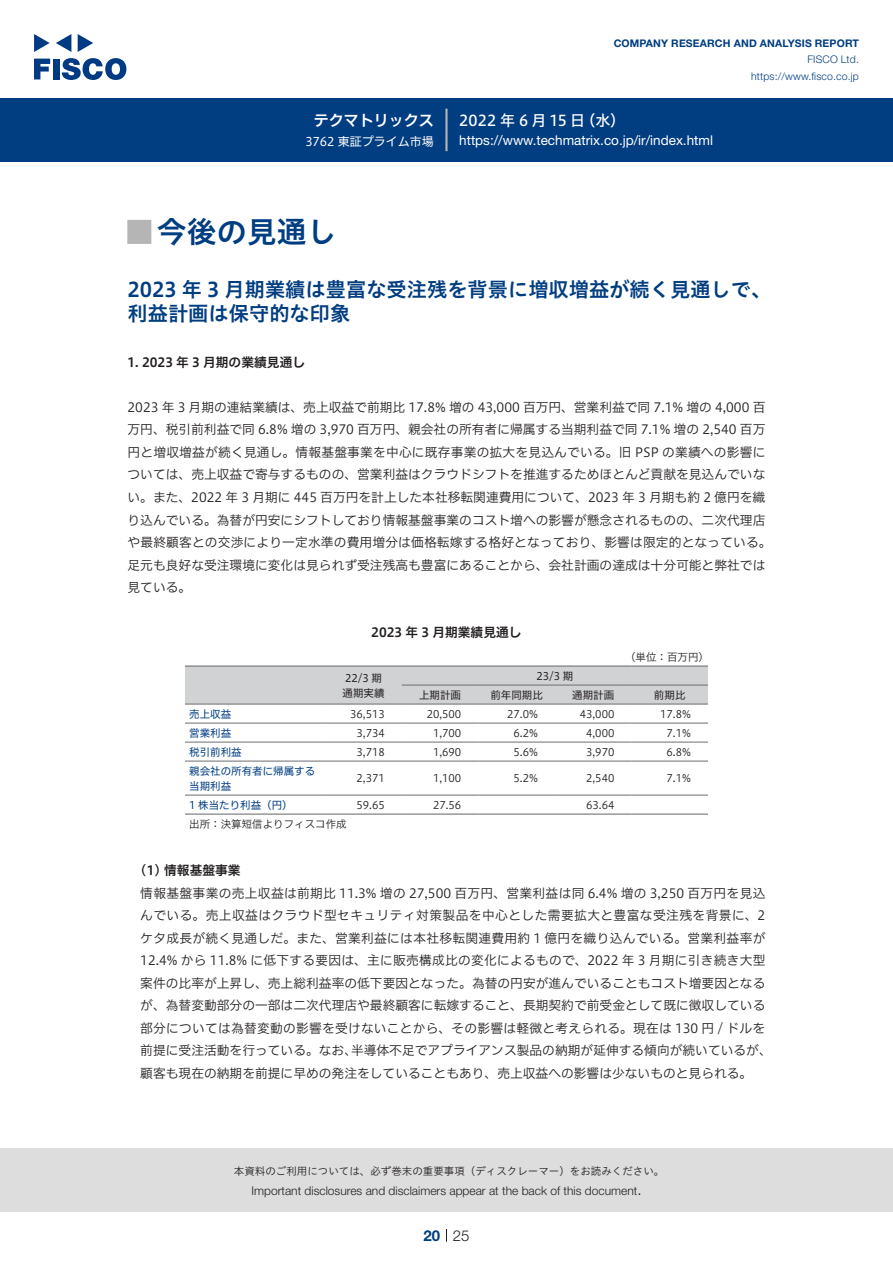
<style>
.page{position:relative;width:893px;height:1263px;background:#fff}
.page>*{position:absolute;margin:0;border:0;box-sizing:border-box;transform-origin:0 0}
.t1{font:30px "Hiragino UD Sans Std N W6";color:#003d81}
.t2{font:24px "Hiragino UD Sans Std N W6";color:#b5b5b6}
.t3{font:20.25px/24px "Hiragino UD Sans Std W6";color:#003d81}
.t4{font:15px "Hiragino UD Sans F Std N W5";letter-spacing:.005em;color:#fff}
.t5{font:15px "Hiragino UD Sans F Std N W6";color:#fff}
.t6{font:300 15px "Helvetica Neue LT Std";color:#231f20}
.t7{font:700 15px "Helvetica Neue LT Std";color:#003d81}
.t8{font:13.5px "Helvetica Neue LT Std";color:#fff}
.t9{font:12.75px/22.5px "Hiragino UD Sans F Std N W3";color:#231f20}
.t10{font:12.75px "Hiragino UD Sans F Std N W3";letter-spacing:.02em;color:#231f20}
.t11{font:12.75px "Hiragino UD Sans F Std N W3";letter-spacing:.025em;color:#231f20}
.t12{font:12.75px "Hiragino UD Sans F Std N W3";letter-spacing:.03em;color:#231f20}
.t13{font:12.75px "Hiragino UD Sans F Std N W6";color:#231f20}
.t14{font:300 12px "Helvetica Neue LT Std";color:#231f20}
.t15{font:12px "Hiragino UD Sans F Std N W4";color:#fff}
.t16{font:10.5px "Hiragino UD Sans F Std N W3";color:#231f20}
.t17{font:10.5px "Hiragino UD Sans Std W3";color:#231f20}
.t18{font:10.5px/19px "Hiragino UD Sans F Std N W4";color:#003d81}
.t19{font:700 10.5px "Helvetica Neue LT Std";letter-spacing:.015em;color:#003d81}
.t20{font:300 10.5px/16.5px "Helvetica Neue LT Std";letter-spacing:.015em;color:#003d81;text-align:right}
.t21{font:10.5px/15px "Hiragino UD Sans F Std N W4";color:#231f20}
</style>
<div class="page">
<div style="left:0;top:1148px;width:893px;height:64px;background:#ddd"></div>
<svg style="left:34px;top:59px;width:16px;height:20px"></svg>
<div style="left:53px;top:59px;width:6px;height:20px;background:#003a83"></div>
<svg style="left:62px;top:58px;width:64px;height:22px"></svg>
<svg style="left:34px;top:34px;width:16px;height:18px"></svg>
<svg style="left:78px;top:34px;width:15px;height:18px"></svg>
<svg style="left:56px;top:34px;width:15px;height:18px"></svg>
<div style="left:0;top:98px;width:893px;height:64px;background:#003d81"></div>
<hr style="left:445px;top:109px;width:3px;height:42px;background:#b5b5b6">
<svg style="left:446px;top:1229px;width:1px;height:13px"></svg>
<div style="left:185px;top:667px;width:523px;height:37px;background:#d1d2d4"></div>
<hr style="left:402px;top:685px;width:76px;height:1px;background:#6c6d70">
<hr style="left:478px;top:685px;width:77px;height:1px;background:#6c6d70">
<hr style="left:555px;top:685px;width:76px;height:1px;background:#6c6d70">
<hr style="left:631px;top:685px;width:77px;height:1px;background:#6c6d70">
<hr style="left:185px;top:704px;width:140px;height:1px;background:#6c6d70">
<hr style="left:325px;top:704px;width:77px;height:1px;background:#6c6d70">
<hr style="left:402px;top:704px;width:76px;height:1px;background:#6c6d70">
<hr style="left:478px;top:704px;width:77px;height:1px;background:#6c6d70">
<hr style="left:555px;top:704px;width:76px;height:1px;background:#6c6d70">
<hr style="left:631px;top:704px;width:77px;height:1px;background:#6c6d70">
<hr style="left:185px;top:723px;width:140px;height:1px;background:#6c6d70">
<hr style="left:325px;top:723px;width:77px;height:1px;background:#6c6d70">
<hr style="left:402px;top:723px;width:76px;height:1px;background:#6c6d70">
<hr style="left:478px;top:723px;width:77px;height:1px;background:#6c6d70">
<hr style="left:555px;top:723px;width:76px;height:1px;background:#6c6d70">
<hr style="left:631px;top:723px;width:77px;height:1px;background:#6c6d70">
<hr style="left:185px;top:742px;width:140px;height:1px;background:#6c6d70">
<hr style="left:325px;top:742px;width:77px;height:1px;background:#6c6d70">
<hr style="left:402px;top:742px;width:76px;height:1px;background:#6c6d70">
<hr style="left:478px;top:742px;width:77px;height:1px;background:#6c6d70">
<hr style="left:555px;top:742px;width:76px;height:1px;background:#6c6d70">
<hr style="left:631px;top:742px;width:77px;height:1px;background:#6c6d70">
<hr style="left:185px;top:761px;width:140px;height:1px;background:#6c6d70">
<hr style="left:325px;top:761px;width:77px;height:1px;background:#6c6d70">
<hr style="left:402px;top:761px;width:76px;height:1px;background:#6c6d70">
<hr style="left:478px;top:761px;width:77px;height:1px;background:#6c6d70">
<hr style="left:555px;top:761px;width:76px;height:1px;background:#6c6d70">
<hr style="left:631px;top:761px;width:77px;height:1px;background:#6c6d70">
<hr style="left:185px;top:795px;width:140px;height:1px;background:#6c6d70">
<hr style="left:325px;top:795px;width:77px;height:1px;background:#6c6d70">
<hr style="left:402px;top:795px;width:76px;height:1px;background:#6c6d70">
<hr style="left:478px;top:795px;width:77px;height:1px;background:#6c6d70">
<hr style="left:555px;top:795px;width:76px;height:1px;background:#6c6d70">
<hr style="left:631px;top:795px;width:77px;height:1px;background:#6c6d70">
<hr style="left:185px;top:665px;width:140px;height:2px;background:#6c6d70">
<hr style="left:325px;top:665px;width:77px;height:2px;background:#6c6d70">
<hr style="left:402px;top:665px;width:76px;height:2px;background:#6c6d70">
<hr style="left:478px;top:665px;width:77px;height:2px;background:#6c6d70">
<hr style="left:555px;top:665px;width:76px;height:2px;background:#6c6d70">
<hr style="left:631px;top:665px;width:77px;height:2px;background:#6c6d70">
<hr style="left:185px;top:813px;width:140px;height:2px;background:#6c6d70">
<hr style="left:325px;top:813px;width:77px;height:2px;background:#6c6d70">
<hr style="left:402px;top:813px;width:76px;height:2px;background:#6c6d70">
<hr style="left:478px;top:813px;width:77px;height:2px;background:#6c6d70">
<hr style="left:555px;top:813px;width:76px;height:2px;background:#6c6d70">
<hr style="left:631px;top:813px;width:77px;height:2px;background:#6c6d70">
<p class="t5" style="left:314px;top:109px;width:122px">テクマトリックス</p>
<p class="t15" style="left:305px;top:132px;width:130px">3762 東証プライム市場</p>
<p class="t19" style="left:614px;top:37px;width:247px">COMPANY RESEARCH AND ANALYSIS REPORT</p>
<p class="t20" style="left:751px;top:51px;width:109px">FISCO Ltd. https://www.fisco.co j p.</p>
<p class="t4" style="left:580px;top:109px;width:46px">（水(</p>
<p class="t4" style="left:459px;top:109px;width:127px">2022 年 6 月 15 日</p>
<p class="t8" style="left:459px;top:132px;width:255px">https://www.techmatrix.co j p. /i r/ index.html</p>
<h1 class="t1" style="left:157px;top:209px;width:181px">今後の見通し</h1>
<h2 class="t2" style="left:128px;top:213px;width:25px">█</h2>
<h3 class="t3" style="left:128px;top:276px;width:645px">2023 年 3 月期業績は豊富な受注残を背景に増収増益が続く見通しで、利益計画は保守的な印象</h3>
<p class="t13" style="left:128px;top:352px;width:179px">1. 2023 年 3 月期の業績見通し</p>
<p class="t9" style="left:128px;top:395px;width:646px">2023 年 3 月期の連結業績は、売上収益で前期比 17.8% 増の 43,000 百万円、営業利益で同 7.1% 増の 4,000 百万円、税引前利益で同 6.8% 増の 3,970 百万円、親会社の所有者に帰属する当期利益で同 7.1% 増の 2,540 百万円と増収増益が続く見通し。情報基盤事業を中心に既存事業の拡大を見込んでいる。旧 PSP の業績への影響については、売上収益で寄与するものの、営業利益はクラウドシフトを推進するためほとんど貢献を見込んでいない。また、2022 年 3 月期に 445 百万円を計上した本社移転関連費用について、2023 年 3 月期も約 2 億円を織り込んでいる。為替が円安にシフトしており情報基盤事業のコスト増への影響が懸念されるものの、二次代理店や最終顧客との交渉により一定水準の費用増分は価格転嫁する格好となっており、影響は限定的となっている。足元も良好な受注環境に変化は見られず受注残高も豊富にあることから、会社計画の達成は十分可能と弊社では見ている。</p>
<p class="t13" style="left:371px;top:622px;width:152px">2023 年 3 月期業績見通し</p>
<p class="t16" style="left:625px;top:649px;width:85px">（単位：百万円(</p>
<p class="t21" style="left:343px;top:669px;width:43px">22/3 期通期実績</p>
<p class="t21" style="left:536px;top:667px;width:39px">23/3 期</p>
<p class="t21" style="left:490px;top:686px;width:54px">前年同期比</p>
<p class="t21" style="left:654px;top:686px;width:33px">前期比</p>
<p class="t21" style="left:419px;top:686px;width:43px">上期計画</p>
<p class="t21" style="left:572px;top:686px;width:43px">通期計画</p>
<p class="t18" style="left:189px;top:703px;width:43px">売上収益</p>
<p class="t16" style="left:350px;top:706px;width:36px">36,513</p>
<p class="t16" style="left:427px;top:706px;width:36px">20,500</p>
<p class="t16" style="left:507px;top:706px;width:32px">27.0%</p>
<p class="t16" style="left:580px;top:706px;width:36px">43,000</p>
<p class="t16" style="left:660px;top:706px;width:32px">17.8%</p>
<p class="t18" style="left:189px;top:722px;width:43px">営業利益</p>
<p class="t16" style="left:356px;top:725px;width:30px">3,734</p>
<p class="t16" style="left:433px;top:725px;width:30px">1,700</p>
<p class="t16" style="left:513px;top:725px;width:26px">6.2%</p>
<p class="t16" style="left:586px;top:725px;width:30px">4,000</p>
<p class="t16" style="left:667px;top:725px;width:26px">7.1%</p>
<p class="t18" style="left:189px;top:741px;width:127px">税引前利益<br>親会社の所有者に帰属する</p>
<p class="t18" style="left:189px;top:775px;width:43px">当期利益</p>
<p class="t16" style="left:356px;top:744px;width:30px">3,718</p>
<p class="t16" style="left:356px;top:770px;width:30px">2,371</p>
<p class="t16" style="left:433px;top:744px;width:30px">1,690</p>
<p class="t16" style="left:433px;top:770px;width:30px">1,100</p>
<p class="t16" style="left:513px;top:744px;width:26px">5.6%</p>
<p class="t16" style="left:513px;top:770px;width:26px">5.2%</p>
<p class="t16" style="left:586px;top:744px;width:30px">3,970</p>
<p class="t16" style="left:586px;top:770px;width:30px">2,540</p>
<p class="t16" style="left:667px;top:744px;width:26px">6.8%</p>
<p class="t16" style="left:667px;top:770px;width:26px">7.1%</p>
<p class="t18" style="left:189px;top:794px;width:105px">1 株当たり利益（円(</p>
<p class="t16" style="left:189px;top:816px;width:159px">出所：決算短信よりフィスコ作成</p>
<p class="t13" style="left:140px;top:860px;width:102px">1( ) 情報基盤事業</p>
<p class="t11" style="left:140px;top:883px;width:627px">情報基盤事業の売上収益は前期比 11.3% 増の 27,500 百万円、営業利益は同 6.4% 増の 3,250 百万円を見込</p>
<p class="t12" style="left:140px;top:906px;width:626px">んでいる。売上収益はクラウド型セキュリティ対策製品を中心とした需要拡大と豊富な受注残を背景に、2</p>
<p class="t10" style="left:140px;top:928px;width:627px">ケタ成長が続く見通しだ。また、営業利益には本社移転関連費用約 1 億円を織り込んでいる。営業利益率が</p>
<p class="t10" style="left:140px;top:951px;width:627px">12.4% から 11.8% に低下する要因は、主に販売構成比の変化によるもので、2022 年 3 月期に引き続き大型</p>
<p class="t9" style="left:140px;top:971px;width:627px">案件の比率が上昇し、売上総利益率の低下要因となった。為替の円安が進んでいることもコスト増要因となる</p>
<p class="t9" style="left:140px;top:993px;width:627px">が、為替変動部分の一部は二次代理店や最終顧客に転嫁すること、長期契約で前受金として既に徴収している</p>
<p class="t10" style="left:140px;top:1018px;width:626px">部分については為替変動の影響を受けないことから、その影響は軽微と考えられる。現在は 130 円 / ドルを</p>
<p class="t9" style="left:351px;top:1038px;width:422px">半導体不足でアプライアンス製品の納期が延伸する傾向が続いているが、</p>
<p class="t16" style="left:356px;top:797px;width:30px">59.65</p>
<p class="t16" style="left:433px;top:797px;width:30px">27.56</p>
<p class="t16" style="left:586px;top:797px;width:30px">63.64</p>
<p class="t9" style="left:140px;top:1038px;width:614px">前提に受注活動を行っている。なお、<br>顧客も現在の納期を前提に早めの発注をしていることもあり、売上収益への影響は少ないものと見られる。</p>
<p class="t17" style="left:234px;top:1163px;width:432px">本資料のご利用については、必ず巻末の重要事項（ディスクレーマー）をお読みください。</p>
<p class="t6" style="left:637px;top:1180px;width:6px">.</p>
<p class="t14" style="left:251px;top:1183px;width:387px">Important disclosures and disclaimers appear at the back of this document</p>
<p class="t7" style="left:423px;top:1226px;width:18px">20</p>
<p class="t6" style="left:453px;top:1226px;width:18px">25</p>
</div>
